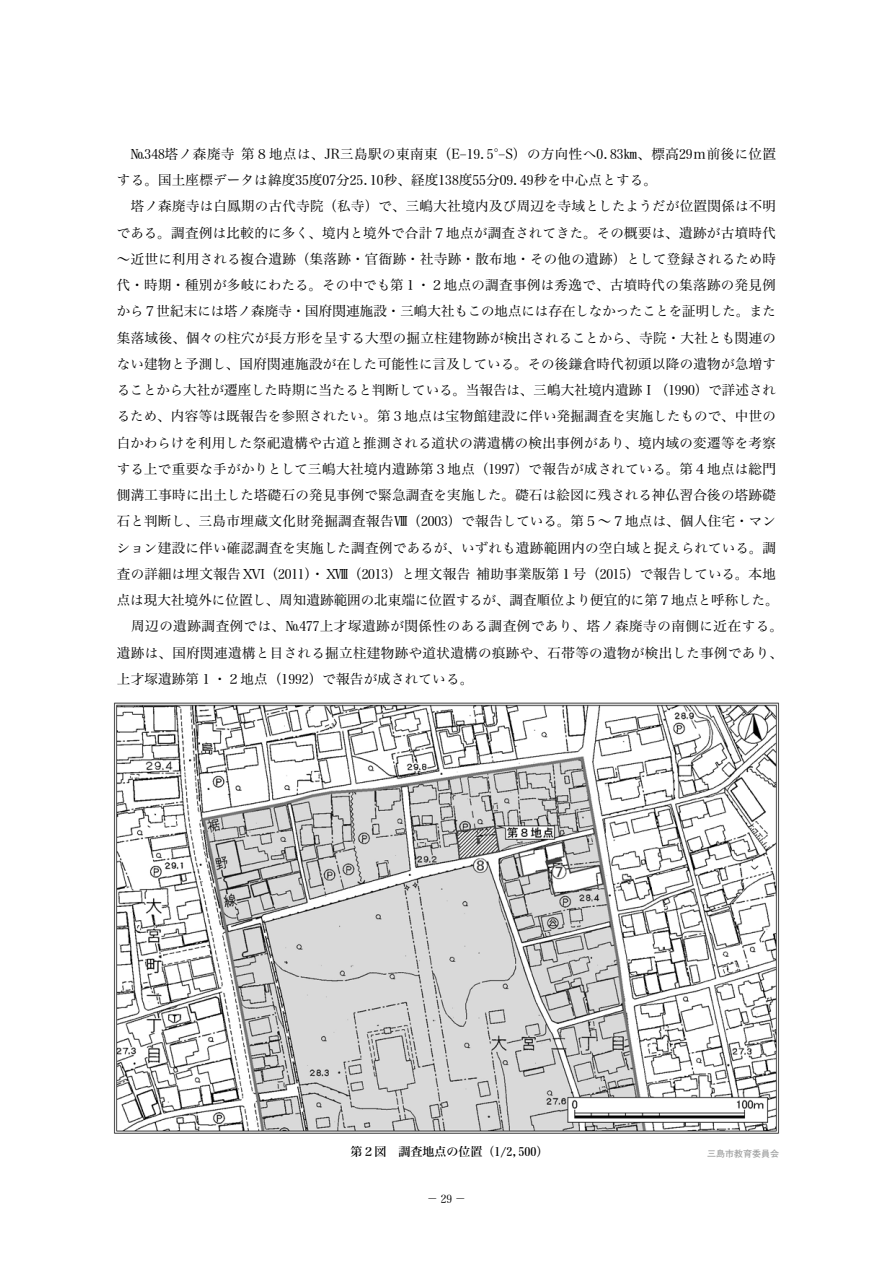
<style>
.page{position:relative;width:893px;height:1263px;background:#fff}
.page>*{position:absolute;margin:0;border:0;box-sizing:border-box;transform-origin:0 0}
.t1{font:13.5px/26.2px "Hira Min Std W3";letter-spacing:.015em;color:#000}
.t2{font:12px "Hira Min Std W5";color:#000}
.t3{font:11.25px "Hira Min Std W3";color:#000}
.t4{font:700 9px "Futo Go B101 Pr 6";color:#9fa0a0}
</style>
<div class="page">
<img style="left:113px;top:702px;width:667px;height:432px">
<p class="t1" style="left:117px;top:140px;width:668px">　№348塔ノ森廃寺 第８地点は、JR三島駅の東南東（E-19.5°-S）の方向性へ0.83㎞、標高29ｍ前後に位置する。国土座標データは緯度35度07分25.10秒、経度138度55分09.49秒を中心点とする。<br>　塔ノ森廃寺は白鳳期の古代寺院（私寺）で、三嶋大社境内及び周辺を寺域としたようだが位置関係は不明である。調査例は比較的に多く、境内と境外で合計７地点が調査されてきた。その概要は、遺跡が古墳時代～近世に利用される複合遺跡（集落跡・官衙跡・社寺跡・散布地・その他の遺跡）として登録されるため時代・時期・種別が多岐にわたる。その中でも第１・２地点の調査事例は秀逸で、古墳時代の集落跡の発見例から７世紀末には塔ノ森廃寺・国府関連施設・三嶋大社もこの地点には存在しなかったことを証明した。また集落域後、個々の柱穴が長方形を呈する大型の掘立柱建物跡が検出されることから、寺院・大社とも関連のない建物と予測し、国府関連施設が在した可能性に言及している。その後鎌倉時代初頭以降の遺物が急増することから大社が遷座した時期に当たると判断している。当報告は、三嶋大社境内遺跡Ⅰ（1990）で詳述されるため、内容等は既報告を参照されたい。第３地点は宝物館建設に伴い発掘調査を実施したもので、中世の白かわらけを利用した祭祀遺構や古道と推測される道状の溝遺構の検出事例があり、境内域の変遷等を考察する上で重要な手がかりとして三嶋大社境内遺跡第３地点（1997）で報告が成されている。第４地点は総門側溝工事時に出土した塔礎石の発見事例で緊急調査を実施した。礎石は絵図に残される神仏習合後の塔跡礎石と判断し、三島市埋蔵文化財発掘調査報告Ⅷ（2003）で報告している。第５～７地点は、個人住宅・マンション建設に伴い確認調査を実施した調査例であるが、いずれも遺跡範囲内の空白域と捉えられている。調査の詳細は埋文報告ⅩⅥ（2011）・ⅩⅧ（2013）と埋文報告 補助事業版第１号（2015）で報告している。本地点は現大社境外に位置し、周知遺跡範囲の北東端に位置するが、調査順位より便宜的に第７地点と呼称した。　周辺の遺跡調査例では、№477上才塚遺跡が関係性のある調査例であり、塔ノ森廃寺の南側に近在する。遺跡は、国府関連遺構と目される掘立柱建物跡や道状遺構の痕跡や、石帯等の遺物が検出した事例であり、上才塚遺跡第１・２地点（1992）で報告が成されている。</p>
<p class="t2" style="left:350px;top:1143px;width:200px">第２図　調査地点の位置（1/2,500）</p>
<p class="t3" style="left:427px;top:1191px;width:41px">－29－</p>
<p class="t4" style="left:707px;top:1147px;width:73px">三島市教育委員会</p>
</div>
